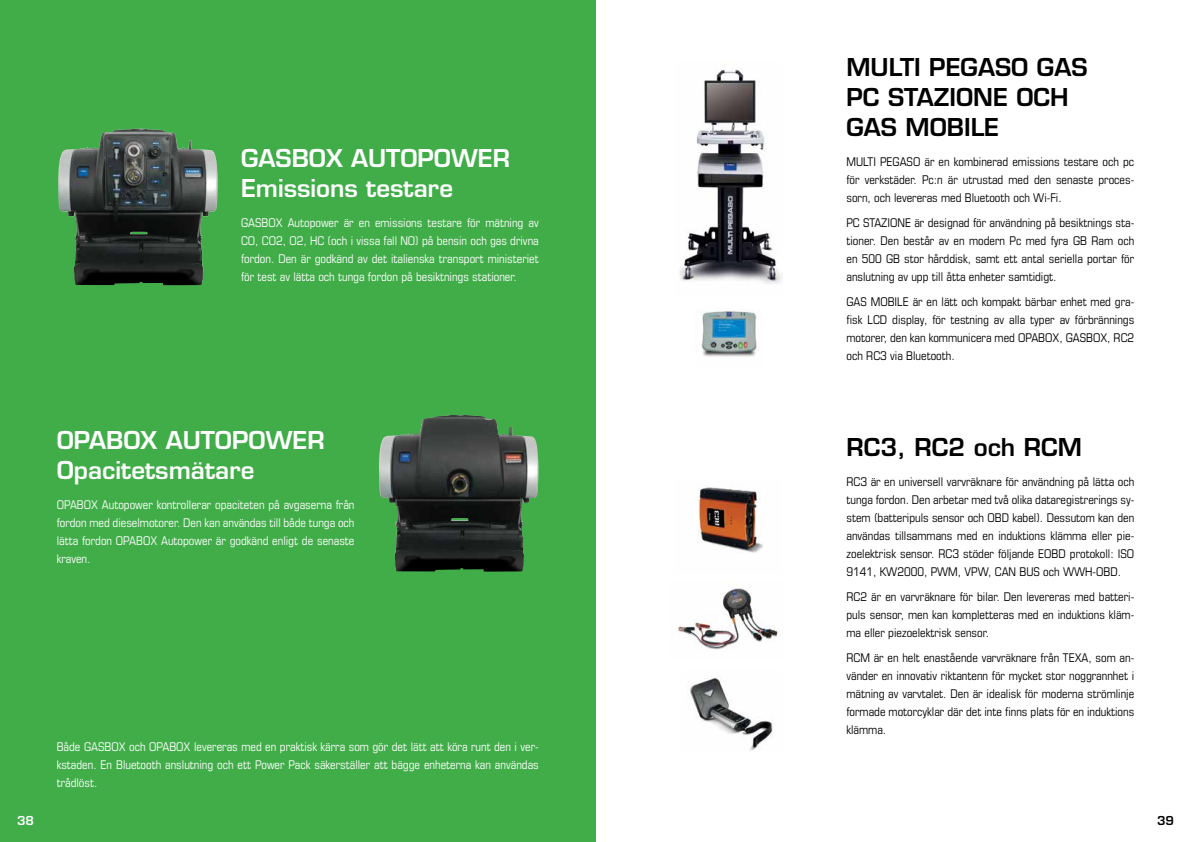
<style>
.page{position:relative;width:1191px;height:842px;background:#fff}
.page>*{position:absolute;margin:0;border:0;box-sizing:border-box;transform-origin:0 0}
.t1{font:600 24px/30px "Eurostile";color:#fff}
.t2{font:600 24px/30px "Eurostile";color:#000}
.t3{font:condensed 12px/18px "Eurostile";color:#000;text-align:justify}
.t4{font:condensed 12px/18px "Eurostile";color:#fff;text-align:justify}
.t5{font:600 12px "Eurostile";color:#fff}
.t6{font:600 12px "Eurostile";color:#000}
</style>
<div class="page">
<div style="left:0;top:0;width:595px;height:842px;background:#41ad49"></div>
<img style="left:58px;top:129px;width:160px;height:156px">
<img style="left:379px;top:439px;width:159px;height:133px">
<img style="left:383px;top:415px;width:152px;height:91px">
<img style="left:680px;top:69px;width:103px;height:215px">
<img style="left:701px;top:310px;width:56px;height:47px">
<img style="left:697px;top:487px;width:66px;height:66px">
<img style="left:677px;top:587px;width:101px;height:63px">
<img style="left:690px;top:678px;width:83px;height:73px">
<h1 class="t1" style="left:241px;top:143px;width:270px">GASBOX AUTOPOWER<br>Emissions testare</h1>
<p class="t4" style="left:241px;top:213px;width:299px">GASBOX Autopower är en emissions testare för mätning av CO, CO2, O2, HC (och i vissa fall NO) på bensin och gas drivna fordon. Den är godkänd av det italienska transport ministeriet för test av lätta och tunga fordon på besiktnings stationer.</p>
<h1 class="t1" style="left:57px;top:425px;width:269px">OPABOX AUTOPOWER<br>Opacitetsmätare</h1>
<p class="t4" style="left:57px;top:495px;width:299px">OPABOX Autopower kontrollerar opaciteten på avgaserna från fordon med dieselmotorer. Den kan användas till både tunga och lätta fordon OPABOX Autopower är godkänd enligt de senaste kraven.</p>
<p class="t4" style="left:57px;top:737px;width:483px">Både GASBOX och OPABOX levereras med en praktisk kärra som gör det lätt att köra runt den i ver&shy;kstaden. En Bluetooth anslutning och ett Power Pack säkerställer att bägge enheterna kan användas trådlöst.</p>
<h1 class="t2" style="left:846px;top:52px;width:242px">MULTI PEGASO GAS<br>PC STAZIONE OCH<br>GAS MOBILE</h1>
<p class="t3" style="left:846px;top:152px;width:289px">MULTI PEGASO är en kombinerad emissions testare och pc för verkstäder. Pc:n är utrustad med den senaste proces&shy;sorn, och levereras med Bluetooth och Wi-Fi.</p>
<p class="t3" style="left:846px;top:213px;width:289px">PC STAZIONE är designad för användning på besiktnings sta&shy;tioner. Den består av en modern Pc med fyra GB Ram och en 500 GB stor hårddisk, samt ett antal seriella portar för anslutning av upp till åtta enheter samtidigt.</p>
<p class="t3" style="left:846px;top:292px;width:289px">GAS MOBILE är en lätt och kompakt bärbar enhet med gra&shy;fisk LCD display, för testning av alla typer av förbrännings motorer, den kan kommunicera med OPABOX, GASBOX, RC2 och RC3 via Bluetooth.</p>
<h1 class="t2" style="left:846px;top:432px;width:237px">RC3, RC2 och RCM</h1>
<p class="t3" style="left:846px;top:473px;width:289px">RC3 är en universell varvräknare för användning på lätta och tunga fordon. Den arbetar med två olika dataregistrerings sy&shy;stem (batteripuls sensor och OBD kabel). Dessutom kan den användas tillsammans med en induktions klämma eller pie&shy;zoelektrisk sensor. RC3 stöder följande EOBD protokoll: ISO 9141, KW2000, PWM, VPW, CAN BUS och WWH-OBD.</p>
<p class="t3" style="left:846px;top:588px;width:289px">RC2 är en varvräknare för bilar. Den levereras med batteri&shy;puls sensor, men kan kompletteras med en induktions kläm&shy;ma eller piezoelektrisk sensor.</p>
<p class="t3" style="left:846px;top:649px;width:289px">RCM är en helt enastående varvräknare från TEXA, som an&shy;vänder en innovativ riktantenn för mycket stor noggrannhet i mätning av varvtalet. Den är idealisk för moderna strömlinje formade motorcyklar där det inte finns plats för en induktions klämma.</p>
<p class="t5" style="left:17px;top:813px;width:18px">38</p>
<p class="t6" style="left:1157px;top:813px;width:18px">39</p>
</div>
